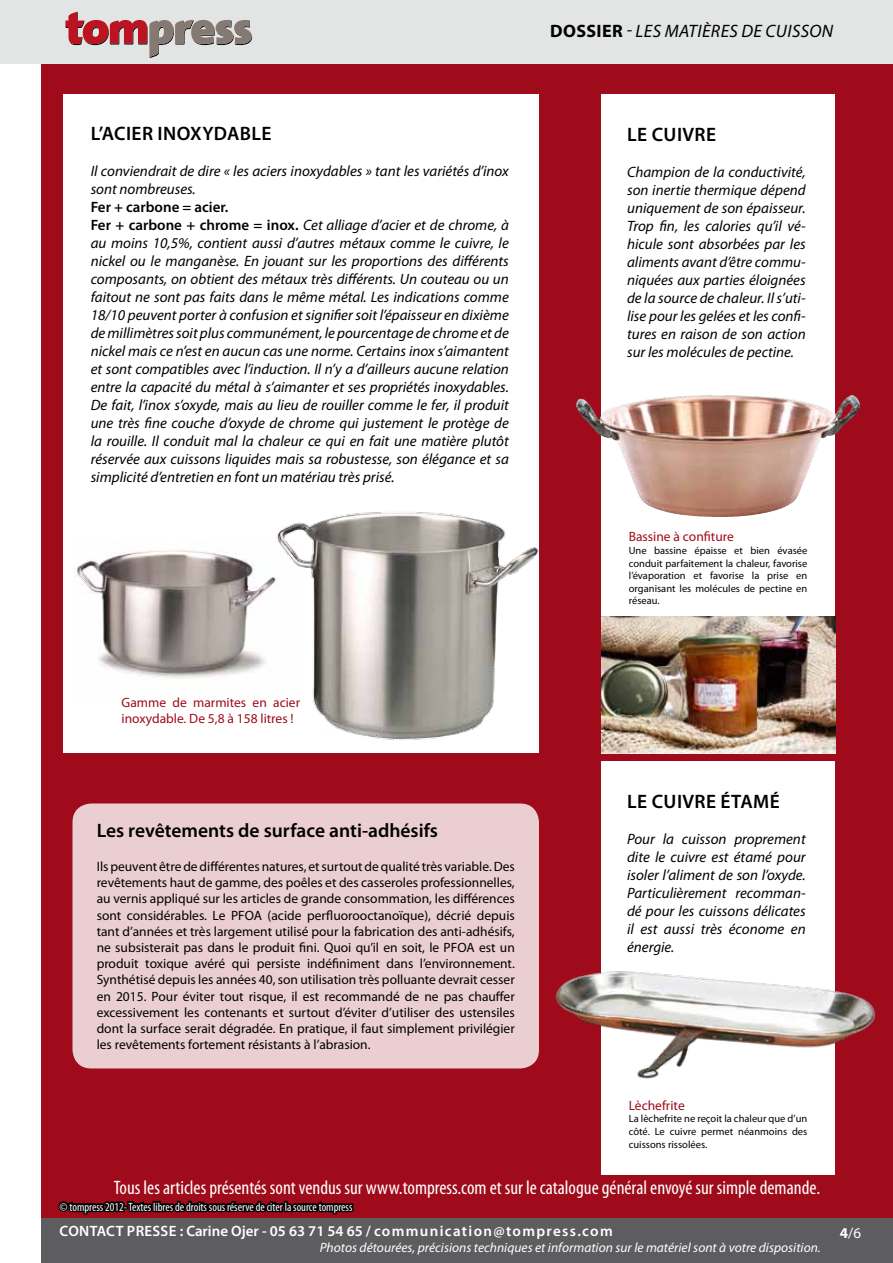
<style>
.page{position:relative;width:893px;height:1263px;background:#fff}
.page>*{position:absolute;margin:0;border:0;box-sizing:border-box;transform-origin:0 0}
.t1{font:condensed 19.5px "Myriad Pro";color:#fff}
.t2{font:600 19.5px "Myriad Pro";letter-spacing:.02em;color:#000}
.t3{font:600 19.5px "Myriad Pro";color:#000}
.t4{font:italic 18px "Myriad Pro";letter-spacing:.02em;color:#000}
.t5{font:italic 15px/18px "Myriad Pro";color:#000}
.t6{font:600 15px "Myriad Pro";letter-spacing:.02em;color:#fff}
.t7{font:15px "Myriad Pro";color:#fff}
.t8{font:13.5px/16.2px "Myriad Pro";color:#000;text-align:justify}
.t9{font:italic 13.5px "Myriad Pro";color:#fff}
.t10{font:13.5px/16.2px "Myriad Pro";color:#9f0b1a}
.t11{font:condensed 12px "Myriad Pro";color:#fff}
.t12{font:10.5px/12.6px "Myriad Pro";color:#000;text-align:justify}
.s1{font-weight:600;font-style:normal}
.s2{font-weight:700;font-style:normal}
.s3{font-weight:700}
</style>
<div class="page">
<div style="left:41px;top:64px;width:852px;height:1155px;background:#9f0b1a"></div>
<div style="left:64px;top:95px;width:475px;height:658px;background:#fff"></div>
<div style="left:601px;top:95px;width:234px;height:649px;background:#fff"></div>
<div style="left:601px;top:761px;width:234px;height:414px;background:#fff"></div>
<img style="left:576px;top:395px;width:284px;height:122px">
<img style="left:601px;top:617px;width:234px;height:136px">
<img style="left:555px;top:971px;width:320px;height:108px">
<div style="left:73px;top:804px;width:465px;height:264px;background:#ebced1;border-radius:18px"></div>
<div style="left:73px;top:803px;width:466px;height:265px;border:2px solid #fff;border-radius:18px"></div>
<img style="left:74px;top:550px;width:180px;height:129px">
<img style="left:254px;top:512px;width:285px;height:228px">
<div style="left:41px;top:1219px;width:852px;height:44px;background:#5d5d5f"></div>
<div style="left:0;top:0;width:893px;height:64px;background:#e3e4e4"></div>
<svg style="left:65px;top:12px;width:187px;height:46px"></svg>
<svg style="left:57px;top:1200px;width:299px;height:19px"></svg>
<h1 class="t2" style="left:91px;top:121px;width:182px">L’acier inoxydable</h1>
<p class="t5" style="left:91px;top:162px;width:420px">Il conviendrait de dire « les aciers inoxydables » tant les variétés d’inox sont nombreuses.</p>
<p class="t5" style="left:91px;top:198px;width:420px"><span class="s1">Fer + carbone = acier.<br>Fer + carbone + chrome = inox.</span> Cet alliage d’acier et de chrome, à au moins 10,5%, contient aussi d’autres métaux comme le cuivre, le nickel ou le manganèse. En jouant sur les proportions des différents composants, on obtient des métaux très différents. Un couteau ou un faitout ne sont pas faits dans le même métal. Les indications comme 18/10 peuvent porter à confusion et signifier soit l’épaisseur en dixième de millimètres soit plus communément, le pourcentage de chrome et de nickel mais ce n’est en aucun cas une norme. Certains inox s’aimantent et sont compatibles avec l’induction. Il n’y a d’ailleurs aucune relation entre la capacité du métal à s’aimanter et ses propriétés inoxydables.<br>De fait, l’inox s’oxyde, mais au lieu de rouiller comme le fer, il produit une très fine couche d’oxyde de chrome qui justement le protège de la rouille. Il conduit mal la chaleur ce qui en fait une matière plutôt réservée aux cuissons liquides mais sa robustesse, son élégance et sa simplicité d’entretien en font un matériau très prisé.</p>
<p class="t4" style="left:550px;top:20px;width:226px"><span class="s2">DOSSIER</span> - les matières de cuisso</p>
<p class="t4" style="left:822px;top:20px;width:13px">n</p>
<h1 class="t2" style="left:627px;top:122px;width:90px">Le cuivre</h1>
<p class="t5" style="left:627px;top:163px;width:180px;text-align:justify">Champion de la conductivité, son inertie thermique dépend uniquement de son épaisseur.<br>Trop fin, les calories qu’il vé&shy;hicule sont absorbées par les aliments avant d’être commu&shy;niquées aux parties éloignées de la source de chaleur. Il s’uti&shy;lise pour les gelées et les confi&shy;tures en raison de son action sur les molécules de pectine.</p>
<p class="t10" style="left:629px;top:528px;width:107px">Bassine à confiture</p>
<p class="t12" style="left:629px;top:544px;width:180px">Une bassine épaisse et bien évasée conduit parfaitement la chaleur, favorise l’évaporation et favorise la prise en organisant les molécules de pectine en réseau.</p>
<p class="t10" style="left:122px;top:694px;width:180px">Gamme de marmites en acier inoxydable. De 5,8 à 158 litres !</p>
<h1 class="t3" style="left:97px;top:818px;width:343px">Les revêtements de surface anti-adhésifs</h1>
<p class="t8" style="left:97px;top:858px;width:420px">Ils peuvent être de différentes natures, et surtout de qualité très variable. Des revêtements haut de gamme, des poêles et des casseroles professionnelles, au vernis appliqué sur les articles de grande consommation, les différences sont considérables. Le PFOA (acide perfluorooctanoïque), décrié depuis tant d’années et très largement utilisé pour la fabrication des anti-adhésifs, ne subsisterait pas dans le produit fini. Quoi qu’il en soit, le PFOA est un produit toxique avéré qui persiste indéfiniment dans l’environnement.<br>Synthétisé depuis les années 40, son utilisation très polluante devrait cesser en 2015. Pour éviter tout risque, il est recommandé de ne pas chauffer excessivement les contenants et surtout d’éviter d’utiliser des ustensiles dont la surface serait dégradée. En pratique, il faut simplement privilégier les revêtements fortement résistants à l’abrasion.</p>
<h1 class="t2" style="left:627px;top:789px;width:154px">Le cuivre étamé</h1>
<p class="t5" style="left:627px;top:830px;width:181px;text-align:justify">Pour la cuisson proprement dite le cuivre est étamé pour isoler l’aliment de son l’oxyde.<br>Particulièrement recomman&shy;dé pour les cuissons délicates il est aussi très économe en énergie.</p>
<p class="t10" style="left:629px;top:1097px;width:57px">Lèchefrite</p>
<p class="t12" style="left:629px;top:1112px;width:180px">La lèchefrite ne reçoit la chaleur que d’un côté. Le cuivre permet néanmoins des cuissons rissolées.</p>
<h1 class="t1" style="left:114px;top:1176px;width:708px">Tous les articles présentés sont vendus sur www.tompress.com et sur le catalogue général envoyé sur simple demande.</h1>
<p class="t11" style="left:60px;top:1199px;width:295px">© tompress 2012- Textes libres de droits sous réserve de citer la source tompress</p>
<p class="t6" style="left:60px;top:1221px;width:555px">Contact Presse : Carine Ojer - 05 63 71 54 65 / communication@tompress.com</p>
<p class="t9" style="left:320px;top:1239px;width:502px">Photos détourées, précisions techniques et information sur le matériel sont à votre disposition.</p>
<p class="t7" style="left:840px;top:1224px;width:23px"><span class="s3">4</span>/6</p>
</div>
